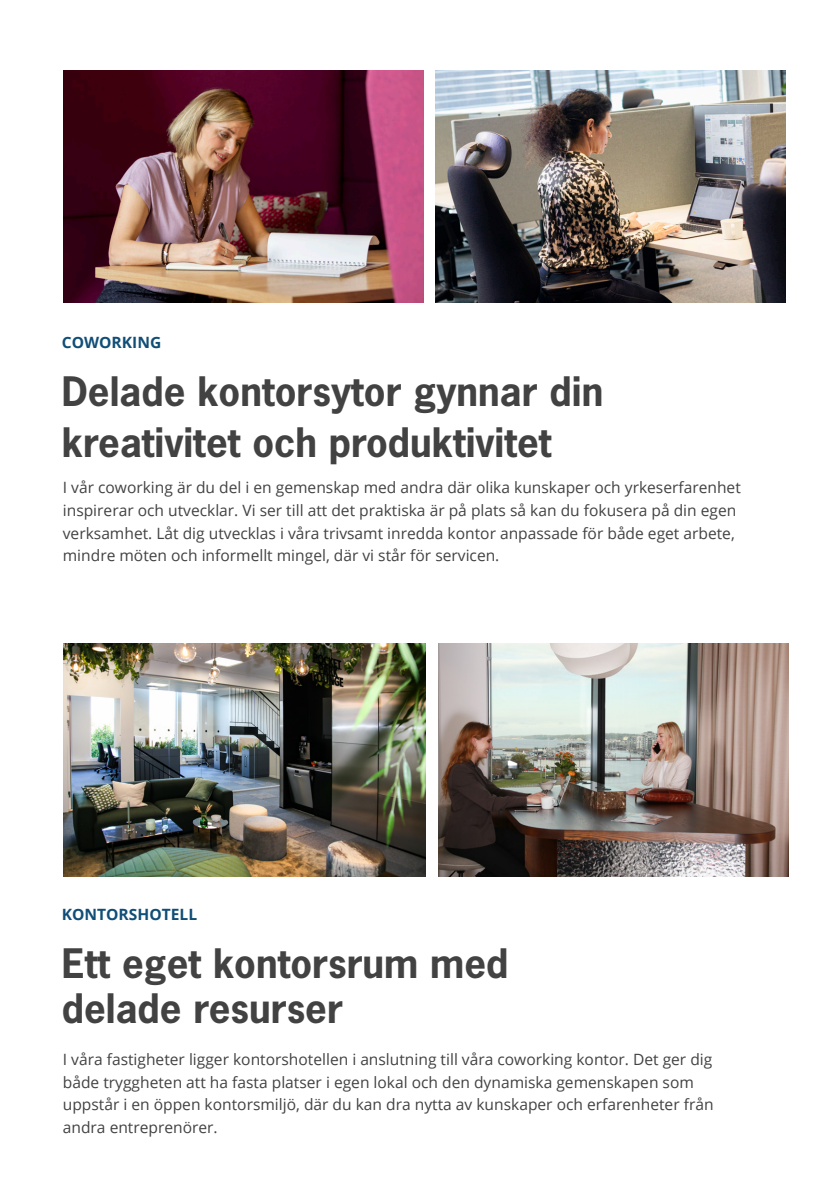
<style>
.page{position:relative;width:840px;height:1191px;background:#fff}
.page>*{position:absolute;margin:0;border:0;box-sizing:border-box;transform-origin:0 0}
.t1{font:700 38.2px "News Gothic Std";color:#424242}
.Bröd_9_13{font:15.6px/22.6px "Open Sans";color:#424242}
.t2{font:700 15.6px "Open Sans";color:#104e77}
</style>
<div class="page">
<img style="left:435px;top:71px;width:349px;height:232px">
<img style="left:63px;top:71px;width:360px;height:232px">
<img style="left:438px;top:643px;width:350px;height:233px">
<img style="left:63px;top:643px;width:362px;height:233px">
<p class="t2" style="left:62px;top:331px;width:101px">COWORKING</p>
<p class="t1" style="left:62px;top:367px;width:542px">Delade kontorsytor gynnar din</p>
<p class="t1" style="left:62px;top:417px;width:491px">kreativitet och produktivitet</p>
<p class="Bröd_9_13" style="left:63px;top:476px;width:679px">I vår coworking är du del i en gemenskap med andra där olika kunskaper och yrkeserfarenhet inspirerar och utvecklar. Vi ser till att det praktiska är på plats så kan du fokusera på din egen verksamhet. Låt dig utvecklas i våra trivsamt inredda kontor anpassade för både eget arbete, mindre möten och informellt mingel, där vi står för servicen.</p>
<p class="t2" style="left:62px;top:903px;width:137px">KONTORSHOTELL</p>
<p class="t1" style="left:62px;top:938px;width:448px">Ett eget kontorsrum med</p>
<p class="t1" style="left:62px;top:983px;width:282px">delade resurser</p>
<p class="Bröd_9_13" style="left:63px;top:1047px;width:652px">I våra fastigheter ligger kontorshotellen i anslutning till våra coworking kontor. Det ger dig både tryggheten att ha fasta platser i egen lokal och den dynamiska gemenskapen som uppstår i en öppen kontorsmiljö, där du kan dra nytta av kunskaper och erfarenheter från andra entreprenörer.</p>
</div>
